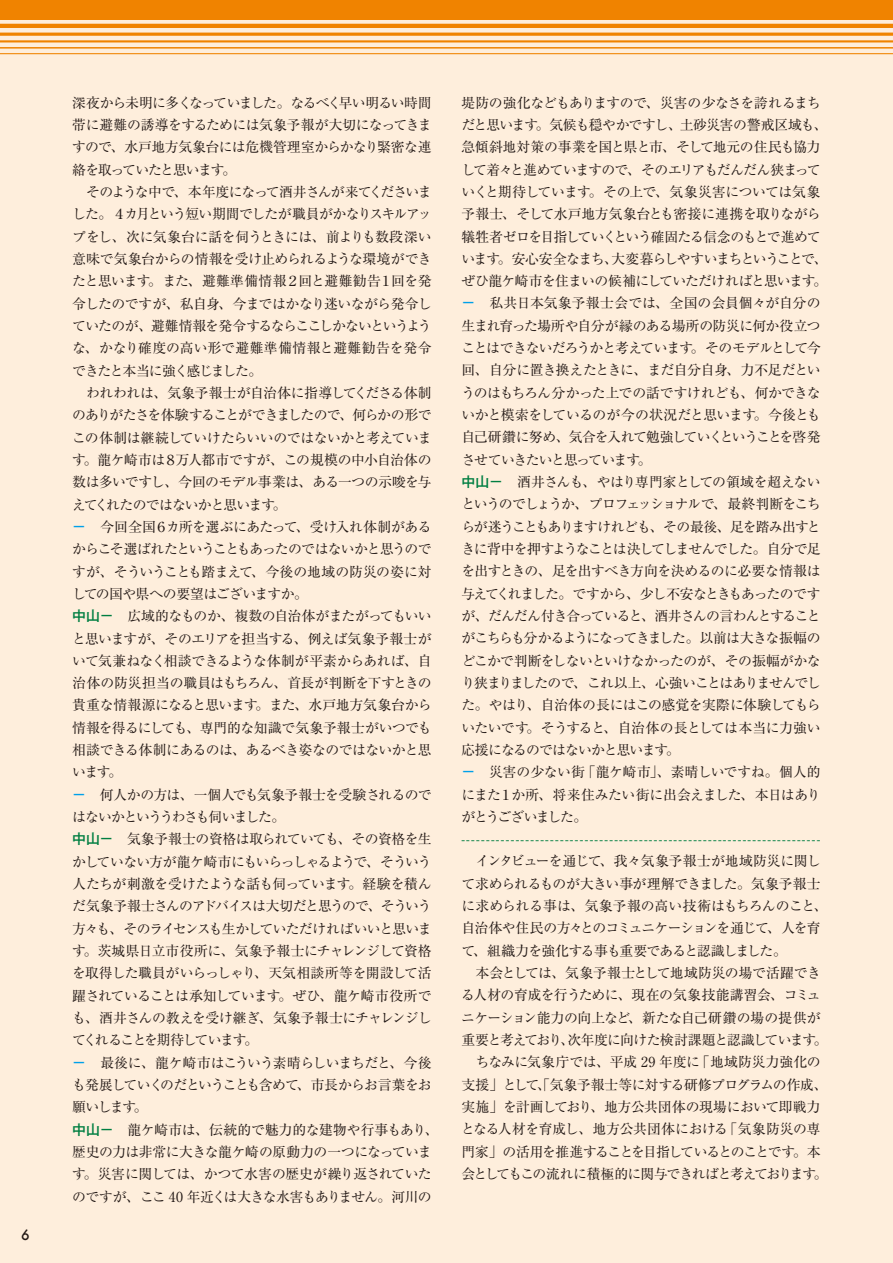
<style>
.page{position:relative;width:893px;height:1263px;background:#feeedc}
.page>*{position:absolute;margin:0;border:0;box-sizing:border-box;transform-origin:0 0}
.t1{font:13.8px/22.4px "Ryumin Pr 5";letter-spacing:-.045em;color:#221815}
.t2{font:13.8px "Ryumin Pr 5";color:#007e41}
.t3{font:500 13.8px "Futura";color:#221815}
.s1{font-family:"Gothic MB101 Pr 5";font-weight:500;color:#00a0e9}
.s2{font-family:"Gothic MB101 Pr 5";font-weight:500;color:#007e41}
</style>
<div class="page">
<div style="left:0;top:0;width:893px;height:19px;background:#f08300"></div>
<hr style="left:0;top:53px;width:893px;height:1px;background:#f08300">
<hr style="left:0;top:47px;width:893px;height:2px;background:#f08300">
<hr style="left:0;top:40px;width:893px;height:2px;background:#f08300">
<hr style="left:0;top:33px;width:893px;height:3px;background:#f08300">
<hr style="left:0;top:24px;width:893px;height:4px;background:#f08300">
<p class="t3" style="left:21px;top:1225px;width:10px">6</p>
<p class="t1" style="left:72px;top:91px;width:368px">深夜から未明に多くなっていました。なるべく早い明るい時間帯に避難の誘導をするためには気象予報が大切になってきますので、水戸地方気象台には危機管理室からかなり緊密な連絡を取っていたと思います。<br>　そのような中で、本年度になって酒井さんが来てくださいました。４カ月という短い期間でしたが職員がかなりスキルアップをし、次に気象台に話を伺うときには、前よりも数段深い意味で気象台からの情報を受け止められるような環境ができたと思います。また、避難準備情報２回と避難勧告１回を発令したのですが、私自身、今まではかなり迷いながら発令していたのが、避難情報を発令するならここしかないというような、かなり確度の高い形で避難準備情報と避難勧告を発令できたと本当に強く感じました。<br>　われわれは、気象予報士が自治体に指導してくださる体制のありがたさを体験することができましたので、何らかの形でこの体制は継続していけたらいいのではないかと考えています。龍ケ崎市は８万人都市ですが、この規模の中小自治体の数は多いですし、今回のモデル事業は、ある一つの示唆を与えてくれたのではないかと思います。<br><span class="s1">－</span>　今回全国６カ所を選ぶにあたって、受け入れ体制があるからこそ選ばれたということもあったのではないかと思うのですが、そういうことも踏まえて、今後の地域の防災の姿に対しての国や県への要望はございますか。<br><span class="s2">中山－</span>　広域的なものか、複数の自治体がまたがってもいいと思いますが、そのエリアを担当する、例えば気象予報士がいて気兼ねなく相談できるような体制が平素からあれば、自治体の防災担当の職員はもちろん、首長が判断を下すときの貴重な情報源になると思います。また、水戸地方気象台から情報を得るにしても、専門的な知識で気象予報士がいつでも相談できる体制にあるのは、あるべき姿なのではないかと思います。<br><span class="s1">－</span>　何人かの方は、一個人でも気象予報士を受験されるのではないかといううわさも伺いました。<br><span class="s2">中山－</span>　気象予報士の資格は取られていても、その資格を生かしていない方が龍ケ崎市にもいらっしゃるようで、そういう人たちが刺激を受けたような話も伺っています。経験を積んだ気象予報士さんのアドバイスは大切だと思うので、そういう方々も、そのライセンスも生かしていただければいいと思います。茨城県日立市役所に、気象予報士にチャレンジして資格を取得した職員がいらっしゃり、天気相談所等を開設して活躍されていることは承知しています。ぜひ、龍ケ崎市役所でも、酒井さんの教えを受け継ぎ、気象予報士にチャレンジしてくれることを期待しています。<br><span class="s1">－</span>　最後に、龍ケ崎市はこういう素晴らしいまちだと、今後も発展していくのだということも含めて、市長からお言葉をお願いします。<br><span class="s2">中山－</span>　龍ケ崎市は、伝統的で魅力的な建物や行事もあり、歴史の力は非常に大きな龍ケ崎の原動力の一つになっています。災害に関しては、かつて水害の歴史が繰り返されていたのですが、ここ 40 年近くは大きな水害もありません。河川の</p>
<p class="t1" style="left:461px;top:90px;width:368px">堤防の強化などもありますので、災害の少なさを誇れるまちだと思います。気候も穏やかですし、土砂災害の警戒区域も、急傾斜地対策の事業を国と県と市、そして地元の住民も協力して着々と進めていますので、そのエリアもだんだん狭まっていくと期待しています。その上で、気象災害については気象予報士、そして水戸地方気象台とも密接に連携を取りながら犠牲者ゼロを目指していくという確固たる信念のもとで進めています。安心安全なまち、大変暮らしやすいまちということで、ぜひ龍ケ崎市を住まいの候補にしていただければと思います。<span class="s1">－</span>　私共日本気象予報士会では、全国の会員個々が自分の生まれ育った場所や自分が縁のある場所の防災に何か役立つことはできないだろうかと考えています。そのモデルとして今回、自分に置き換えたときに、まだ自分自身、力不足だというのはもちろん分かった上での話ですけれども、何かできないかと模索をしているのが今の状況だと思います。今後とも自己研鑽に努め、気合を入れて勉強していくということを啓発させていきたいと思っています。<br><span class="s2">中山－</span>　酒井さんも、やはり専門家としての領域を超えないというのでしょうか、プロフェッショナルで、最終判断をこちらが迷うこともありますけれども、その最後、足を踏み出すときに背中を押すようなことは決してしませんでした。自分で足を出すときの、足を出すべき方向を決めるのに必要な情報は与えてくれました。ですから、少し不安なときもあったのですが、だんだん付き合っていると、酒井さんの言わんとすることがこちらも分かるようになってきました。以前は大きな振幅のどこかで判断をしないといけなかったのが、その振幅がかなり狭まりましたので、これ以上、心強いことはありませんでした。やはり、自治体の長にはこの感覚を実際に体験してもらいたいです。そうすると、自治体の長としては本当に力強い応援になるのではないかと思います。<br><span class="s1">－</span>　災害の少ない街「龍ケ崎市」、素晴しいですね。個人的にまた１か所、将来住みたい街に出会えました、本日はありがとうございました。</p>
<p class="t2" style="left:461px;top:828px;width:360px">-------------------------------------------------------------------------</p>
<p class="t1" style="left:461px;top:849px;width:368px">　インタビューを通じて、我々気象予報士が地域防災に関して求められるものが大きい事が理解できました。気象予報士に求められる事は、気象予報の高い技術はもちろんのこと、自治体や住民の方々とのコミュニケーションを通じて、人を育て、組織力を強化する事も重要であると認識しました。<br>　本会としては、気象予報士として地域防災の場で活躍できる人材の育成を行うために、現在の気象技能講習会、コミュニケーション能力の向上など、新たな自己研鑽の場の提供が重要と考えており、次年度に向けた検討課題と認識しています。　ちなみに気象庁では、平成 29 年度に「地域防災力強化の支援」として、「気象予報士等に対する研修プログラムの作成、実施」を計画しており、地方公共団体の現場において即戦力となる人材を育成し、地方公共団体における「気象防災の専門家」の活用を推進することを目指しているとのことです。本会としてもこの流れに積極的に関与できればと考えております。</p>
</div>
